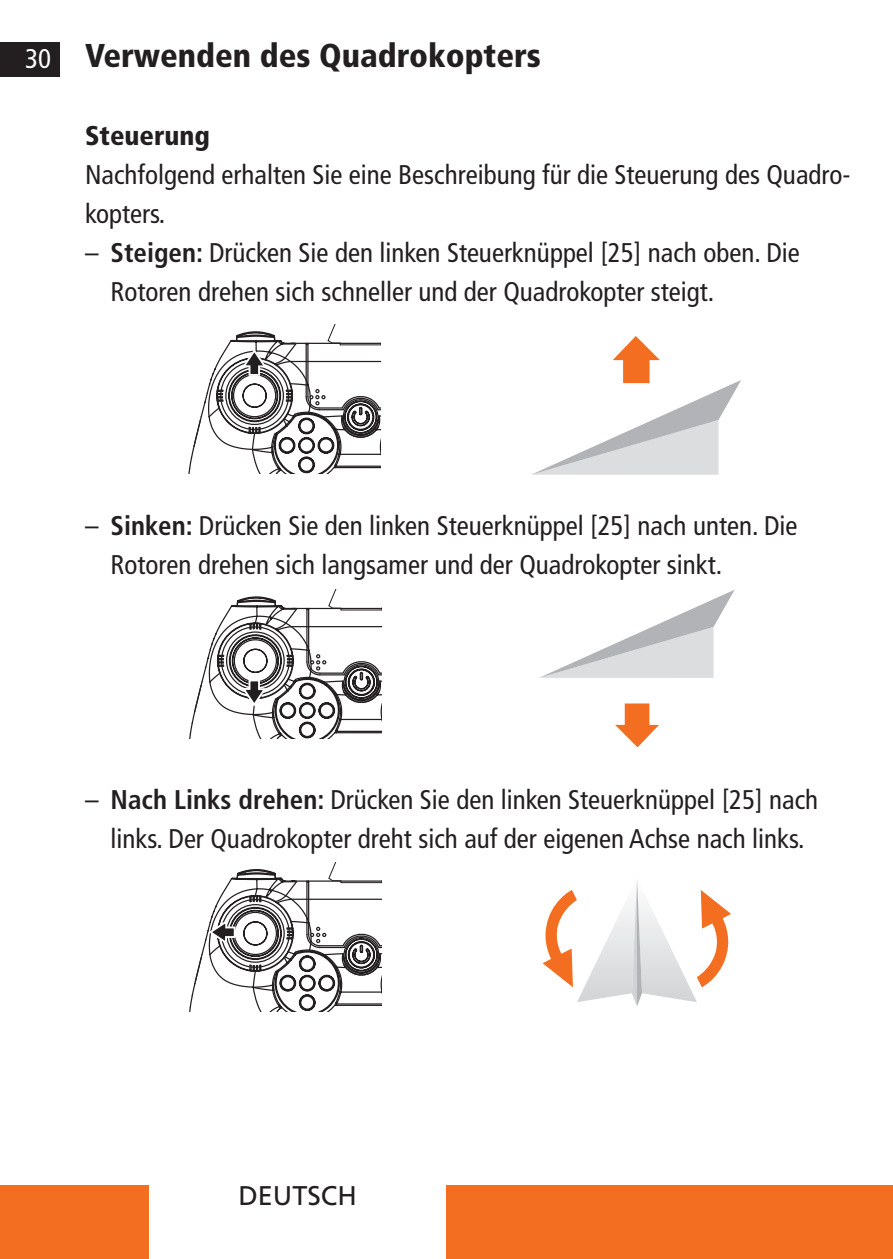
<style>
.page{position:relative;width:893px;height:1259px;background:#fff}
.page>*{position:absolute;margin:0;border:0;box-sizing:border-box;transform-origin:0 0}
.t1{font:900 condensed 33px "Frutiger LT";color:#231f20}
.t2{font:condensed 27px/39px "Frutiger LT";color:#231f20}
.t3{font:900 condensed 27px "Frutiger LT";color:#231f20}
.t4{font:27px "Frutiger LT";color:#231f20}
.s1{font-weight:400;font-size:27px;color:#fff}
.s2{font-weight:700}
</style>
<div class="page">
<div style="left:0;top:1184px;width:149px;height:75px;background:#f36e21"></div>
<div style="left:446px;top:1184px;width:447px;height:75px;background:#f36e21"></div>
<div style="left:0;top:43px;width:60px;height:34px;background:#231f20"></div>
<svg style="left:188px;top:324px;width:193px;height:149px"></svg>
<svg style="left:531px;top:336px;width:210px;height:139px"></svg>
<svg style="left:189px;top:589px;width:193px;height:150px"></svg>
<svg style="left:539px;top:590px;width:196px;height:88px"></svg>
<svg style="left:615px;top:703px;width:44px;height:44px"></svg>
<svg style="left:189px;top:862px;width:193px;height:149px"></svg>
<svg style="left:543px;top:881px;width:188px;height:125px"></svg>
<p class="t1" style="left:25px;top:36px;width:517px"><span class="s1">30</span> Verwenden des Quadrokopters</p>
<p class="t3" style="left:85px;top:120px;width:127px">Steuerung</p>
<p class="t2" style="left:85px;top:156px;width:767px">Nachfolgend erhalten Sie eine Beschreibung für die Steuerung des Quadro&shy;kopters.</p>
<p class="t2" style="left:111px;top:234px;width:691px;text-indent:-26px">– <span class="s2">Steigen:</span> Drücken Sie den linken Steuerknüppel [25] nach oben. Die<br>Rotoren drehen sich schneller und der Quadrokopter steigt.</p>
<p class="t2" style="left:111px;top:507px;width:688px;text-indent:-26px">– <span class="s2">Sinken:</span> Drücken Sie den linken Steuerknüppel [25] nach unten. Die<br>Rotoren drehen sich langsamer und der Quadrokopter sinkt.</p>
<p class="t2" style="left:85px;top:780px;width:735px;text-align:center">– <span class="s2">Nach Links drehen:</span> Drücken Sie den linken Steuerknüppel [25] nach links. Der Quadrokopter dreht sich auf der eigenen Achse nach links.</p>
<p class="t4" style="left:238px;top:1179px;width:120px">DEUTSCH</p>
</div>
